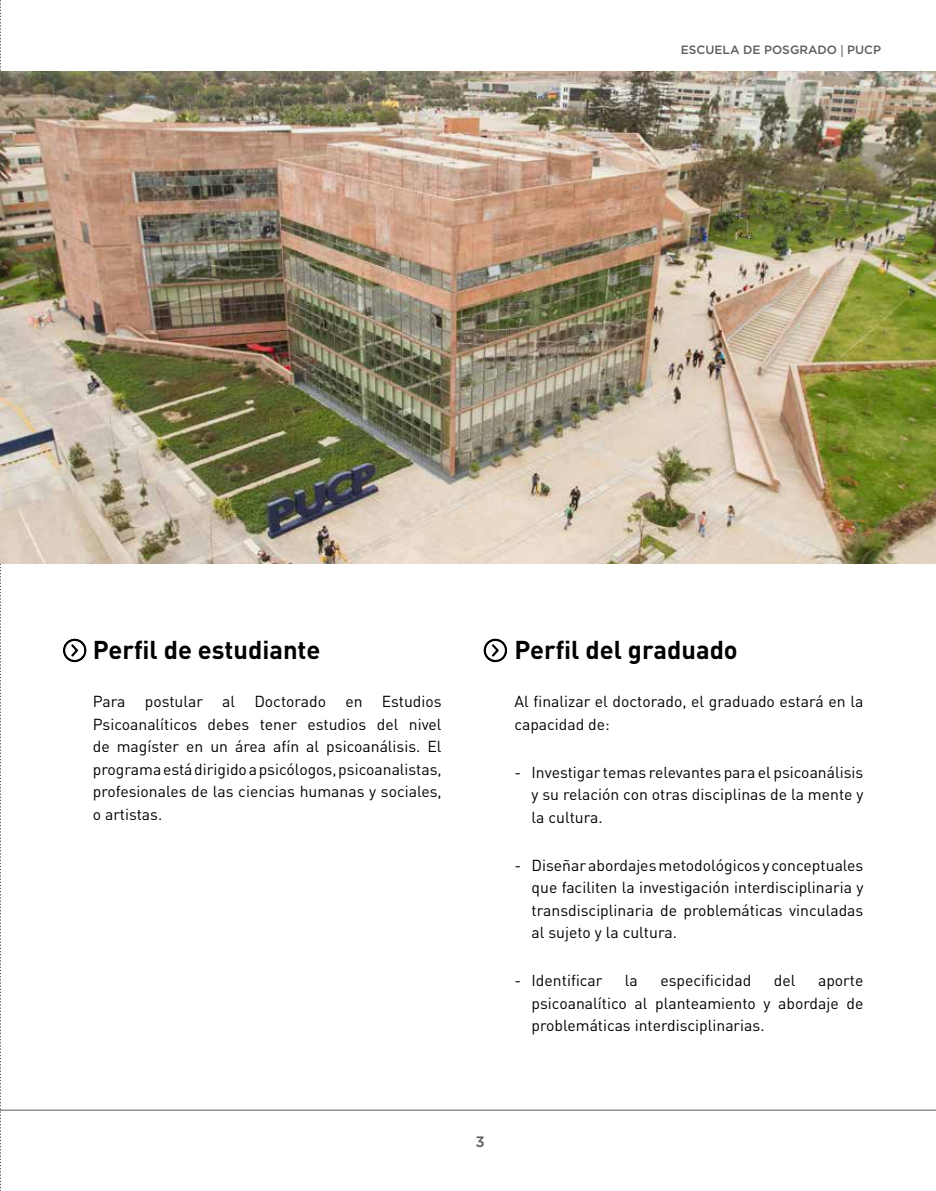
<style>
.page{position:relative;width:936px;height:1191px;background:#fff}
.page>*{position:absolute;margin:0;border:0;box-sizing:border-box;transform-origin:0 0}
.t1{font:700 25.5px "DIN";color:#000}
.t2{font:15.75px/22.5px "DIN";color:#000;text-align:justify}
.t3{font:500 15px "Gotham HTF";color:#5d5d5d}
.t4{font:500 12px "Gotham HTF";color:#5d5d5d}
.s1{font-family:"Avenir Next LT Pro"}
</style>
<div class="page">
<hr style="left:0;top:1109px;width:935px;height:1px;background:#5d5d5d">
<svg style="left:0;top:0;width:1px;height:1191px"></svg>
<img style="left:1px;top:72px;width:934px;height:491px">
<svg style="left:63px;top:638px;width:24px;height:25px"></svg>
<svg style="left:483px;top:638px;width:25px;height:25px"></svg>
<p class="t4" style="left:680px;top:42px;width:202px">ESCUELA DE POSGRADO <span class="s1">|</span> PUCP</p>
<h1 class="t1" style="left:93px;top:633px;width:229px">Perfil de estudiante</h1>
<p class="t2" style="left:93px;top:690px;width:350px">Para postular al Doctorado en Estudios Psicoanalíticos debes tener estudios del nivel de magíster en un área afín al psicoanálisis. El programa está dirigido a psicólogos, psicoanalistas, profesionales de las ciencias humanas y sociales, o artistas.</p>
<h1 class="t1" style="left:514px;top:633px;width:225px">Perfil del graduado</h1>
<p class="t2" style="left:514px;top:690px;width:350px">Al finalizar el doctorado, el graduado estará en la capacidad de:</p>
<p class="t2" style="left:531px;top:760px;width:333px;text-indent:-17px">- Investigar temas relevantes para el psicoanálisis y su relación con otras disciplinas de la mente y la cultura.</p>
<p class="t2" style="left:531px;top:853px;width:333px;text-indent:-17px">- Diseñar abordajes metodológicos y conceptuales que faciliten la investigación interdisciplinaria y transdisciplinaria de problemáticas vinculadas al sujeto y la cultura.</p>
<p class="t2" style="left:514px;top:969px;width:89px">- Identificar</p>
<p class="t2" style="left:625px;top:969px;width:14px">la</p>
<p class="t2" style="left:660px;top:969px;width:92px">especificidad</p>
<p class="t2" style="left:773px;top:969px;width:23px">del</p>
<p class="t2" style="left:531px;top:969px;width:333px;text-indent:286px">aporte psicoanalítico al planteamiento y abordaje de problemáticas interdisciplinarias.</p>
<p class="t3" style="left:475px;top:1132px;width:11px">3</p>
</div>
